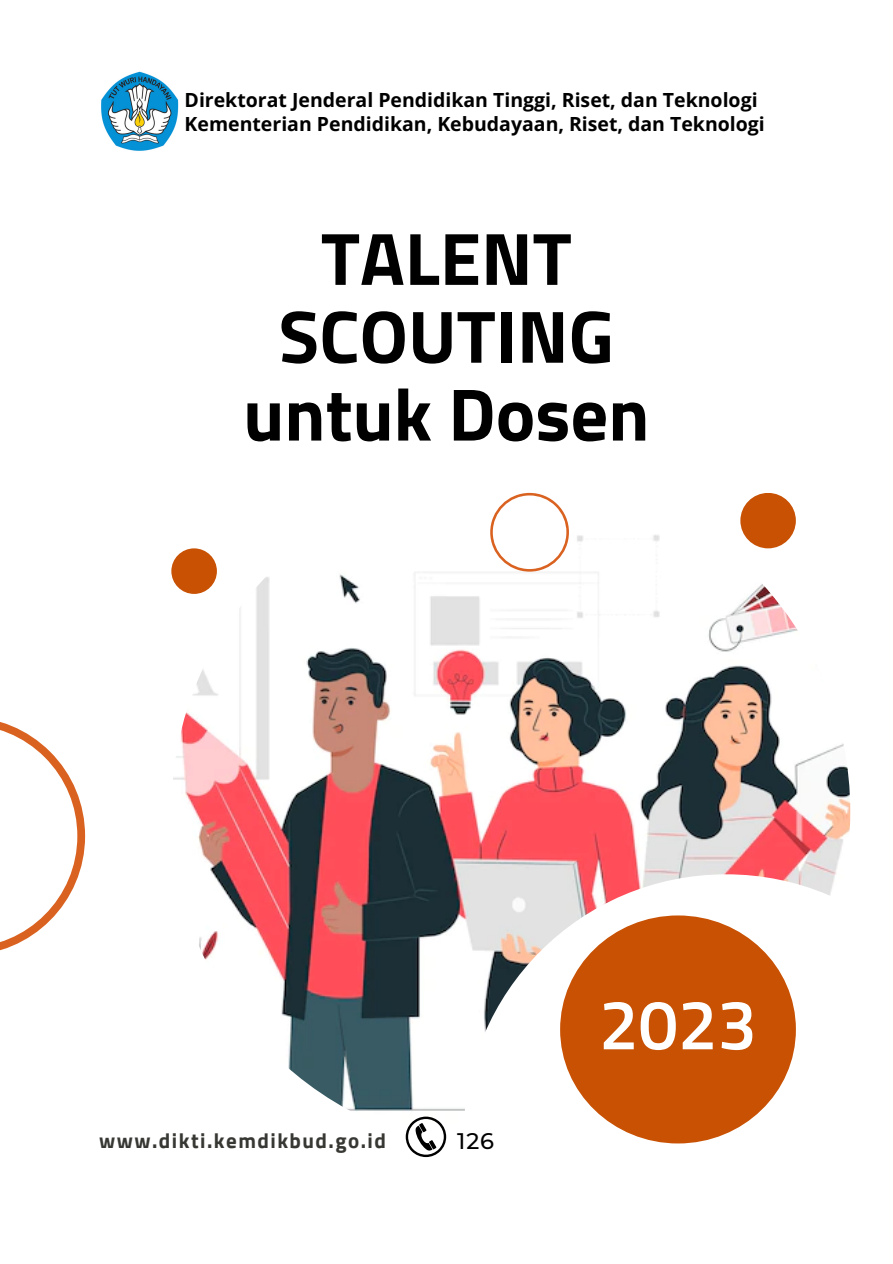
<style>
.page{position:relative;width:893px;height:1264px;background:#fff}
.page>*{position:absolute;margin:0;border:0;box-sizing:border-box;transform-origin:0 0}
.t1{font:700 74.25px/77.8px "Sunflower";color:#000;text-align:center}
.t2{font:500 70.5px "Sunflower";color:#fff}
.t3{font:500 22.5px "Montserrat";color:#000}
.t4{font:700 21px "Sunflower";letter-spacing:.07em;color:#373734}
.t5{font:700 19.5px "Open Sans";color:#000}
</style>
<div class="page">
<img style="left:171px;top:472px;width:679px;height:679px;border-radius:50%">
<div style="left:463px;top:874px;width:429px;height:388px;background:#fff"></div>
<div style="left:740px;top:493px;width:55px;height:55px;background:#c85103;border-radius:50%"></div>
<div style="left:560px;top:915px;width:235px;height:228px;background:#c85103;border-radius:50%"></div>
<div style="left:171px;top:548px;width:46px;height:46px;background:#c85103;border-radius:50%"></div>
<svg style="left:490px;top:493px;width:79px;height:78px"></svg>
<svg style="left:0;top:722px;width:85px;height:229px"></svg>
<img style="left:101px;top:71px;width:78px;height:80px">
<svg style="left:405px;top:1116px;width:41px;height:41px"></svg>
<p class="t5" style="left:184px;top:86px;width:574px">Direktorat Jenderal Pendidikan Tinggi, Riset, dan Teknologi</p>
<p class="t5" style="left:184px;top:110px;width:581px">Kementerian Pendidikan, Kebudayaan, Riset, dan Teknologi</p>
<p class="t1" style="left:279px;top:225px;width:337px">TALENT<br>SCOUTING</p>
<p class="t1" style="left:243px;top:380px;width:407px">untuk Dosen</p>
<p class="t4" style="left:99px;top:1131px;width:288px">www.dikti.kemdikbud.go.id</p>
<p class="t3" style="left:457px;top:1127px;width:38px">126</p>
<p class="t2" style="left:599px;top:994px;width:159px">2023</p>
</div>
